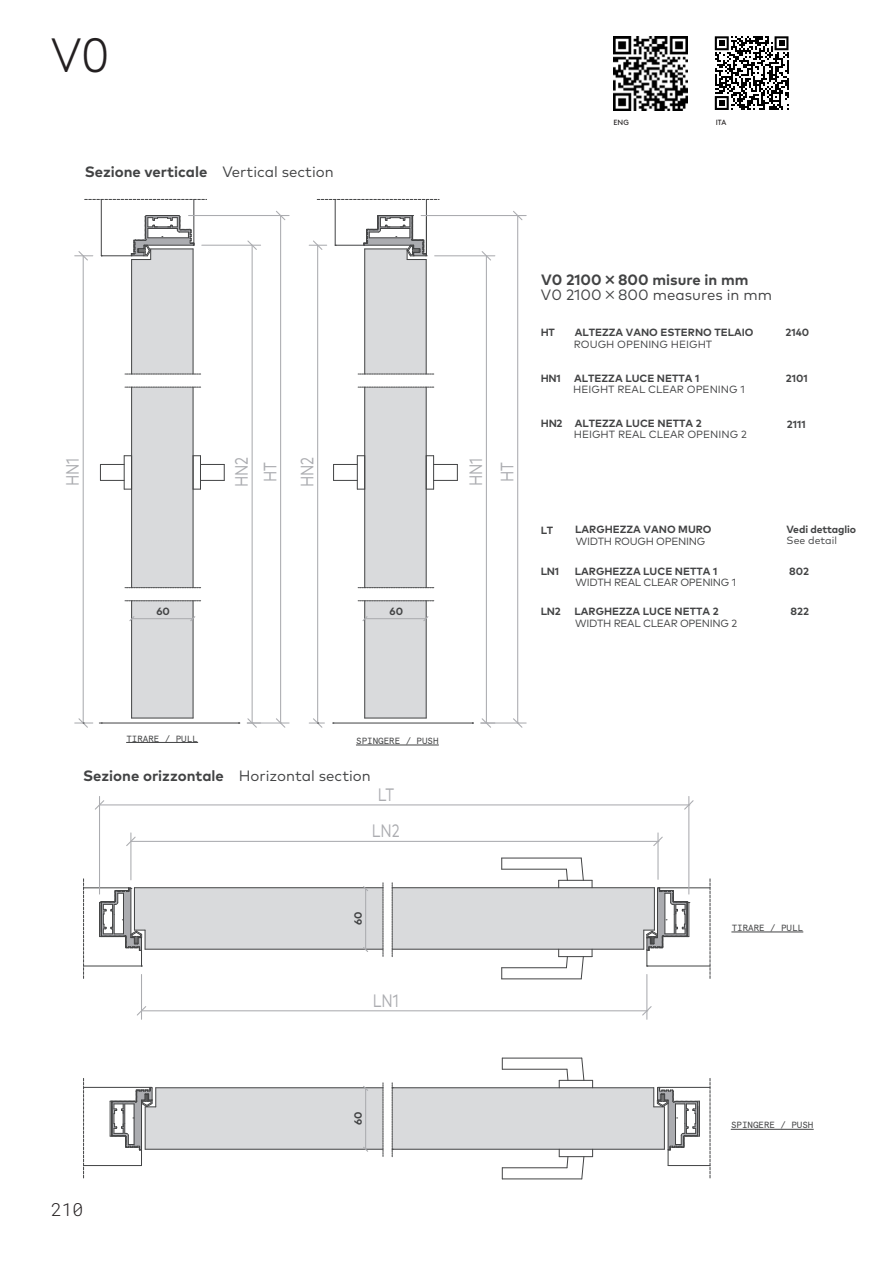
<style>
.page{position:relative;width:893px;height:1263px;background:#fff}
.page>*{position:absolute;margin:0;border:0;box-sizing:border-box;transform-origin:0 0}
.t1{font:300 48px "Brown Std";color:#231f20}
.t2{font:18px/28.5px "Mark OT";color:#abacb0;scale:.8 1}
.t3{font:300 18px "Roboto Mono";color:#231f20}
.t4{font:700 15px "Mark OT";color:#424344}
.t5{font:15px/14.9px "Mark OT";color:#424344}
.t6{font:700 10.5px "Mark OT";color:#424344}
.t7{font:10.5px "Mark OT";color:#424344}
.t8{font:10.5px "Mark OT";letter-spacing:-.025em;color:#424344}
.t9{font:10.5px "Mark OT";letter-spacing:-.03em;color:#424344}
.t10{font:9px "Apercu Mono";letter-spacing:-.01em;color:#424344}
.t11{font:7.5px "Brown Std";letter-spacing:.005em;color:#231f20}
.s1{font-weight:400}
.s2{font-weight:700}
</style>
<div class="page">
<svg style="left:246px;top:240px;width:12px;height:11px"></svg>
<svg style="left:276px;top:211px;width:10px;height:10px"></svg>
<svg style="left:481px;top:251px;width:11px;height:11px"></svg>
<svg style="left:513px;top:211px;width:10px;height:10px"></svg>
<svg style="left:137px;top:1006px;width:10px;height:10px"></svg>
<svg style="left:126px;top:836px;width:11px;height:11px"></svg>
<svg style="left:95px;top:800px;width:10px;height:10px"></svg>
<hr style="left:426px;top:199px;width:1px;height:55px;background:#424344">
<hr style="left:335px;top:199px;width:1px;height:46px;background:#424344">
<hr style="left:101px;top:199px;width:1px;height:57px;background:#424344">
<hr style="left:194px;top:199px;width:1px;height:46px;background:#424344">
<hr style="left:99px;top:723px;width:140px;height:1px;background:#424344">
<hr style="left:126px;top:742px;width:72px;height:1px;background:#424344">
<hr style="left:356px;top:745px;width:83px;height:1px;background:#424344">
<hr style="left:333px;top:723px;width:139px;height:1px;background:#424344">
<hr style="left:84px;top:966px;width:57px;height:1px;background:#424344">
<hr style="left:84px;top:887px;width:45px;height:1px;background:#424344">
<hr style="left:647px;top:966px;width:63px;height:1px;background:#424344">
<hr style="left:660px;top:887px;width:50px;height:1px;background:#424344">
<hr style="left:84px;top:1087px;width:66px;height:1px;background:#424344">
<hr style="left:84px;top:1165px;width:57px;height:1px;background:#424344">
<hr style="left:699px;top:1101px;width:1px;height:35px;background:#424344">
<hr style="left:660px;top:1087px;width:50px;height:1px;background:#424344">
<hr style="left:668px;top:1165px;width:42px;height:1px;background:#424344">
<hr style="left:502px;top:1179px;width:80px;height:1px;background:#424344">
<svg style="left:75px;top:251px;width:18px;height:11px"></svg>
<hr style="left:83px;top:256px;width:1px;height:467px;background:#abacb0">
<hr style="left:202px;top:245px;width:59px;height:1px;background:#abacb0">
<hr style="left:252px;top:245px;width:1px;height:478px;background:#abacb0">
<hr style="left:189px;top:215px;width:100px;height:1px;background:#abacb0">
<hr style="left:247px;top:722px;width:42px;height:1px;background:#abacb0">
<hr style="left:280px;top:215px;width:1px;height:508px;background:#abacb0">
<svg style="left:85px;top:199px;width:122px;height:1px"></svg>
<hr style="left:435px;top:255px;width:60px;height:1px;background:#abacb0">
<hr style="left:486px;top:256px;width:1px;height:467px;background:#abacb0">
<svg style="left:309px;top:240px;width:18px;height:11px"></svg>
<hr style="left:317px;top:245px;width:1px;height:478px;background:#abacb0">
<hr style="left:421px;top:215px;width:105px;height:1px;background:#abacb0">
<hr style="left:481px;top:722px;width:45px;height:1px;background:#abacb0">
<hr style="left:517px;top:216px;width:1px;height:507px;background:#abacb0">
<hr style="left:141px;top:974px;width:1px;height:45px;background:#abacb0">
<hr style="left:646px;top:974px;width:1px;height:45px;background:#abacb0">
<hr style="left:141px;top:1010px;width:506px;height:1px;background:#abacb0">
<hr style="left:130px;top:833px;width:1px;height:47px;background:#abacb0">
<hr style="left:657px;top:833px;width:1px;height:46px;background:#abacb0">
<hr style="left:131px;top:841px;width:527px;height:1px;background:#abacb0">
<hr style="left:99px;top:796px;width:1px;height:98px;background:#abacb0">
<hr style="left:688px;top:796px;width:1px;height:98px;background:#abacb0">
<hr style="left:100px;top:804px;width:589px;height:1px;background:#abacb0">
<svg style="left:83px;top:878px;width:1px;height:100px"></svg>
<svg style="left:317px;top:199px;width:122px;height:1px"></svg>
<svg style="left:710px;top:878px;width:1px;height:100px"></svg>
<svg style="left:710px;top:1078px;width:1px;height:100px"></svg>
<svg style="left:83px;top:1078px;width:1px;height:100px"></svg>
<svg style="left:75px;top:717px;width:18px;height:11px"></svg>
<svg style="left:247px;top:717px;width:14px;height:11px"></svg>
<svg style="left:275px;top:717px;width:11px;height:11px"></svg>
<svg style="left:481px;top:717px;width:14px;height:11px"></svg>
<svg style="left:309px;top:717px;width:15px;height:11px"></svg>
<svg style="left:512px;top:717px;width:11px;height:11px"></svg>
<svg style="left:641px;top:1005px;width:11px;height:11px"></svg>
<svg style="left:652px;top:836px;width:11px;height:11px"></svg>
<svg style="left:683px;top:799px;width:11px;height:12px"></svg>
<hr style="left:732px;top:932px;width:71px;height:1px;background:#424344">
<hr style="left:731px;top:1129px;width:82px;height:1px;background:#424344">
<svg style="left:100px;top:215px;width:125px;height:509px"></svg>
<svg style="left:333px;top:215px;width:125px;height:509px"></svg>
<svg style="left:99px;top:858px;width:591px;height:121px"></svg>
<svg style="left:110px;top:1058px;width:589px;height:121px"></svg>
<img style="left:613px;top:36px;width:74px;height:74px">
<div style="left:713px;top:34px;width:78px;height:78px;background:linear-gradient(to right,#fff,#fff)"></div>
<svg style="left:715px;top:36px;width:73px;height:74px"></svg>
<p class="t1" style="left:51px;top:29px;width:60px">V0</p>
<p class="t4" style="left:85px;top:162px;width:251px">Sezione verticale <span class="s1">Vertical section</span></p>
<p class="t11" style="left:613px;top:118px;width:17px">ENG</p>
<p class="t11" style="left:716px;top:118px;width:12px">ITA</p>
<p class="t2" style="left:58px;top:486px;width:37px;rotate:-90deg">HN1</p>
<p class="t2" style="left:227px;top:487px;width:40px;rotate:-90deg">HN2<br>HT</p>
<p class="t2" style="left:293px;top:487px;width:40px;rotate:-90deg">HN2</p>
<p class="t2" style="left:460px;top:486px;width:37px;line-height:31.3px;rotate:-90deg">HN1<br>HT</p>
<p class="t6" style="left:156px;top:604px;width:15px">60</p>
<p class="t6" style="left:389px;top:604px;width:15px">60</p>
<p class="t5" style="left:541px;top:272px;width:233px"><span class="s2">V0 2100✗800 misure in mm<br></span>V0 2100✗800 measures in mm</p>
<p class="t6" style="left:541px;top:326px;width:16px">HT</p>
<p class="t6" style="left:575px;top:326px;width:180px">ALTEZZA VANO ESTERNO TELAIO</p>
<p class="t6" style="left:786px;top:326px;width:25px">2140</p>
<p class="t7" style="left:574px;top:338px;width:140px">ROUGH OPENING HEIGHT</p>
<p class="t7" style="left:573px;top:383px;width:173px">HEIGHT REAL CLEAR OPENING 1</p>
<p class="t7" style="left:574px;top:428px;width:174px">HEIGHT REAL CLEAR OPENING 2</p>
<p class="t6" style="left:786px;top:371px;width:23px">2101</p>
<p class="t6" style="left:541px;top:371px;width:22px">HN1</p>
<p class="t6" style="left:574px;top:371px;width:127px">ALTEZZA LUCE NETTA 1</p>
<p class="t6" style="left:541px;top:417px;width:162px">HN2 ALTEZZA LUCE NETTA 2</p>
<p class="t6" style="left:787px;top:417px;width:20px">2111</p>
<p class="t6" style="left:787px;top:522px;width:71px">Vedi dettaglio</p>
<p class="t6" style="left:575px;top:522px;width:138px">LARGHEZZA VANO MURO</p>
<p class="t6" style="left:541px;top:524px;width:14px">LT</p>
<p class="t7" style="left:787px;top:534px;width:52px">See detail</p>
<p class="t9" style="left:576px;top:534px;width:131px">WIDTH ROUGH OPENING</p>
<p class="t8" style="left:576px;top:576px;width:162px">WIDTH REAL CLEAR OPENING 1</p>
<p class="t8" style="left:575px;top:616px;width:163px">WIDTH REAL CLEAR OPENING 2</p>
<p class="t6" style="left:541px;top:564px;width:20px">LN1</p>
<p class="t6" style="left:789px;top:564px;width:21px">802</p>
<p class="t6" style="left:575px;top:565px;width:144px">LARGHEZZA LUCE NETTA 1</p>
<p class="t6" style="left:541px;top:605px;width:21px">LN2</p>
<p class="t6" style="left:575px;top:605px;width:146px">LARGHEZZA LUCE NETTA 2</p>
<p class="t6" style="left:790px;top:605px;width:20px">822</p>
<p class="t10" style="left:126px;top:733px;width:73px">TIRARE / PULL</p>
<p class="t10" style="left:356px;top:735px;width:84px">SPINGERE / PUSH</p>
<p class="t4" style="left:83px;top:766px;width:289px">Sezione orizzontale <span class="s1">Horizontal section</span></p>
<p class="t2" style="left:378px;top:780px;width:22px">LT</p>
<p class="t3" style="left:51px;top:1197px;width:34px">210</p>
<p class="t2" style="left:372px;top:816px;width:36px">LN2</p>
<p class="t6" style="left:351px;top:925px;width:15px;rotate:-90deg">60</p>
<p class="t2" style="left:373px;top:986px;width:34px">LN1</p>
<p class="t6" style="left:351px;top:1125px;width:15px;rotate:-90deg">60</p>
<p class="t10" style="left:732px;top:922px;width:73px">TIRARE / PULL</p>
<p class="t10" style="left:731px;top:1120px;width:84px">SPINGERE / PUSH</p>
</div>
